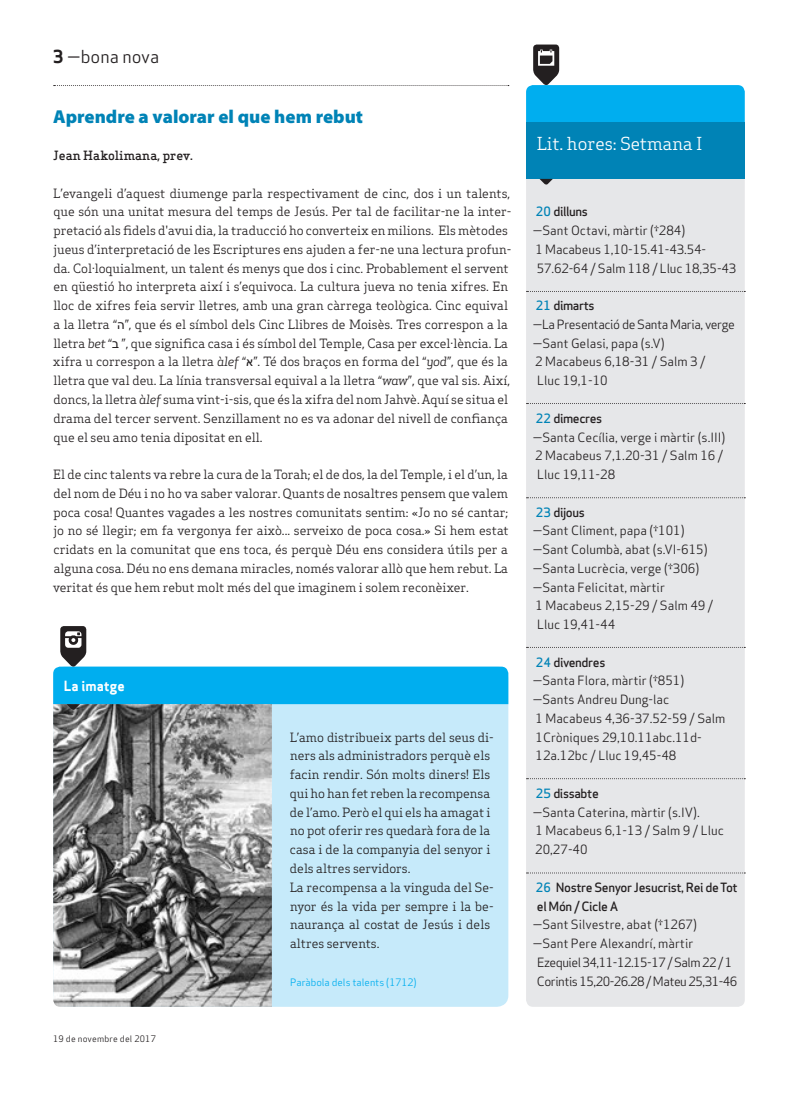
<style>
.page{position:relative;width:798px;height:1099px;background:#fff}
.page>*{position:absolute;margin:0;border:0;box-sizing:border-box;transform-origin:0 0}
.Titular_Petit{font:900 18.75px "Myriad Pro";color:#0083b6}
.Subtitol_Secció{font:17.5px "Apex Serif";color:#fff}
.Capçalera{font:17.5px "Apex Sans Book T";color:#231f20}
.Titular_Secció_Petit{font:13.75px "Apex Sans Bold T";color:#fff}
.Text_General{font:12.5px/18.8px "Apex Serif";color:#231f20}
.Text_General-2{font:12.5px/18.8px "Apex Sans Book T";color:#231f20}
.Text_General-3{font:12.5px/18.8px "Apex Sans Medium T";letter-spacing:-.03em;color:#231f20}
.Text_General-4{font:12.5px/18.8px "Apex Sans Book T";letter-spacing:-.04em;color:#231f20}
.Text_General-5{font:12.5px "Apex Sans Book T";letter-spacing:-.03em;color:#231f20}
.Autors{font:500 12.5px "Apex Serif";color:#231f20}
.Credit_La_Imatge{font:10px "Apex Sans Book T";color:#00aeef}
.Data_Peu{font:8.75px "Apex Sans Book T";letter-spacing:.02em;color:#231f20}
.s1{font-family:"Apex Sans Bold T"}
.s2{font-family:"Arial"}
.s3{font-style:italic}
.s4{color:#0083b6}
</style>
<div class="page">
<svg style="left:54px;top:85px;width:454px;height:1px"></svg>
<div style="left:526px;top:179px;width:218px;height:827px;background:#e6e7e9"></div>
<svg style="left:526px;top:291px;width:219px;height:1px"></svg>
<svg style="left:526px;top:403px;width:219px;height:1px"></svg>
<svg style="left:526px;top:497px;width:219px;height:1px"></svg>
<svg style="left:526px;top:647px;width:219px;height:1px"></svg>
<svg style="left:526px;top:778px;width:219px;height:1px"></svg>
<svg style="left:526px;top:872px;width:219px;height:1px"></svg>
<svg style="left:526px;top:45px;width:218px;height:78px"></svg>
<div style="left:526px;top:123px;width:218px;height:56px;background:#0083b6"></div>
<svg style="left:539px;top:179px;width:13px;height:6px"></svg>
<div style="left:53px;top:666px;width:455px;height:340px;background:#c6eafa;border-radius:11px"></div>
<img style="left:53px;top:710px;width:219px;height:296px">
<svg style="left:53px;top:626px;width:455px;height:84px"></svg>
<p class="Capçalera" style="left:53px;top:46px;width:107px"><span class="s1">3</span> —bona nova</p>
<p class="Titular_Petit" style="left:53px;top:104px;width:311px">Aprendre a valorar el que hem rebut</p>
<p class="Autors" style="left:53px;top:148px;width:141px">Jean Hakolimana, prev.</p>
<p class="Text_General" style="left:53px;top:183px;width:460px">L’evangeli d’aquest diumenge parla respectivament de cinc, dos i un talents, que són una unitat mesura del temps de Jesús. Per tal de facilitar-ne la inter&shy;pretació als fidels d'avui dia, la traducció ho converteix en milions. Els mètodes jueus d’interpretació de les Escriptures ens ajuden a fer-ne una lectura profun&shy;da. Col·loquialment, un talent és menys que dos i cinc. Probablement el servent en qüestió ho interpreta així i s’equivoca. La cultura jueva no tenia xifres. En lloc de xifres feia servir lletres, amb una gran càrrega teològica. Cinc equival a la lletra “<span class="s2">ה</span>“, que és el símbol dels Cinc Llibres de Moisès. Tres correspon a la lletra <span class="s3">bet</span> “<span class="s2">ב</span> “, que significa casa i és símbol del Temple, Casa per excel·lència. La xifra u correspon a la lletra <span class="s3">àlef</span> “<span class="s2">א</span>“. Té dos braços en forma del “<span class="s3">yod</span>”, que és la lletra que val deu. La línia transversal equival a la lletra “<span class="s3">waw</span>”, que val sis. Així, doncs, la lletra <span class="s3">àlef</span> suma vint-i-sis, que és la xifra del nom Jahvè. Aquí se situa el drama del tercer servent. Senzillament no es va adonar del nivell de confiança que el seu amo tenia dipositat en ell.</p>
<p class="Text_General" style="left:53px;top:465px;width:457px;text-align:justify">El de cinc talents va rebre la cura de la Torah; el de dos, la del Temple, i el d’un, la del nom de Déu i no ho va saber valorar. Quants de nosaltres pensem que valem poca cosa! Quantes vagades a les nostres comunitats sentim: «Jo no sé cantar; jo no sé llegir; em fa vergonya fer això... serveixo de poca cosa.» Si hem estat cridats en la comunitat que ens toca, és perquè Déu ens considera útils per a alguna cosa. Déu no ens demana miracles, només valorar allò que hem rebut. La veritat és que hem rebut molt més del que imaginem i solem reconèixer.</p>
<p class="Titular_Secció_Petit" style="left:64px;top:677px;width:62px">La imatge</p>
<p class="Data_Peu" style="left:53px;top:1032px;width:104px">19 de novembre del 2017</p>
<p class="Text_General" style="left:289px;top:727px;width:205px">L’amo distribueix parts del seus di&shy;ners als administradors perquè els facin rendir. Són molts diners! Els qui ho han fet reben la recompensa de l’amo. Però el qui els ha amagat i no pot oferir res quedarà fora de la casa i de la companyia del senyor i dels altres servidors.</p>
<p class="Text_General" style="left:289px;top:877px;width:205px">La recompensa a la vinguda del Se&shy;nyor és la vida per sempre i la be&shy;naurança al costat de Jesús i dels altres servents.</p>
<p class="Credit_La_Imatge" style="left:290px;top:975px;width:128px">Paràbola dels talents (1712)</p>
<p class="Subtitol_Secció" style="left:536px;top:133px;width:167px">Lit. hores: Setmana I</p>
<p class="Text_General-3" style="left:535px;top:202px;width:54px"><span class="s4">20</span> dilluns</p>
<p class="Text_General-2" style="left:532px;top:221px;width:154px">—Sant Octavi, màrtir (†284)</p>
<p class="Text_General-2" style="left:535px;top:240px;width:202px">1 Macabeus 1,10-15.41-43.54-<br>57.62-64 / Salm 118 / Lluc 18,35-43</p>
<p class="Text_General-3" style="left:535px;top:296px;width:60px"><span class="s4">21</span> dimarts</p>
<p class="Text_General-5" style="left:532px;top:316px;width:204px">—La Presentació de Santa Maria, verge</p>
<p class="Text_General-2" style="left:532px;top:333px;width:133px">—Sant Gelasi, papa (s.V)</p>
<p class="Text_General-2" style="left:535px;top:352px;width:171px">2 Macabeus 6,18-31 / Salm 3 /</p>
<p class="Text_General-2" style="left:537px;top:371px;width:72px">Lluc 19,1-10</p>
<p class="Text_General-3" style="left:535px;top:408px;width:68px"><span class="s4">22</span> dimecres</p>
<p class="Text_General-2" style="left:532px;top:427px;width:194px">—Santa Cecília, verge i màrtir (s.III)</p>
<p class="Text_General-2" style="left:535px;top:446px;width:189px">2 Macabeus 7,1.20-31 / Salm 16 /<br>Lluc 19,11-28</p>
<p class="Text_General-3" style="left:535px;top:502px;width:51px"><span class="s4">23</span> dijous</p>
<p class="Text_General-2" style="left:532px;top:521px;width:153px">—Sant Climent, papa (†101)</p>
<p class="Text_General-2" style="left:532px;top:540px;width:176px">—Sant Columbà, abat (s.VI-615)</p>
<p class="Text_General-2" style="left:532px;top:558px;width:168px">—Santa Lucrècia, verge (†306)</p>
<p class="Text_General-2" style="left:532px;top:577px;width:134px">—Santa Felicitat, màrtir</p>
<p class="Text_General-2" style="left:535px;top:596px;width:179px">1 Macabeus 2,15-29 / Salm 49 /<br>Lluc 19,41-44</p>
<p class="Text_General-3" style="left:535px;top:652px;width:71px"><span class="s4">24</span> divendres</p>
<p class="Text_General-2" style="left:532px;top:671px;width:153px">—Santa Flora, màrtir (†851)</p>
<p class="Text_General-2" style="left:532px;top:690px;width:138px">—Sants Andreu Dung-lac</p>
<p class="Text_General-2" style="left:535px;top:708px;width:191px">1 Macabeus 4,36-37.52-59 / Salm<br>1Cròniques 29,10.11abc.11d-<br>12a.12bc / Lluc 19,45-48</p>
<p class="Text_General-3" style="left:535px;top:783px;width:64px"><span class="s4">25</span> dissabte</p>
<p class="Text_General-2" style="left:532px;top:802px;width:168px">—Santa Caterina, màrtir (s.IV).</p>
<p class="Text_General-2" style="left:535px;top:821px;width:190px">1 Macabeus 6,1-13 / Salm 9 / Lluc<br>20,27-40</p>
<p class="Text_General-3" style="left:535px;top:877px;width:203px"><span class="s4">26</span> Nostre Senyor Jesucrist, Rei de Tot el Món / Cicle A</p>
<p class="Text_General-2" style="left:532px;top:915px;width:166px">—Sant Silvestre, abat (†1267)</p>
<p class="Text_General-2" style="left:532px;top:933px;width:162px">—Sant Pere Alexandrí, màrtir</p>
<p class="Text_General-4" style="left:536px;top:952px;width:202px">Ezequiel 34,11-12.15-17 / Salm 22 / 1<br>Corintis 15,20-26.28 / Mateu 25,31-46</p>
</div>
